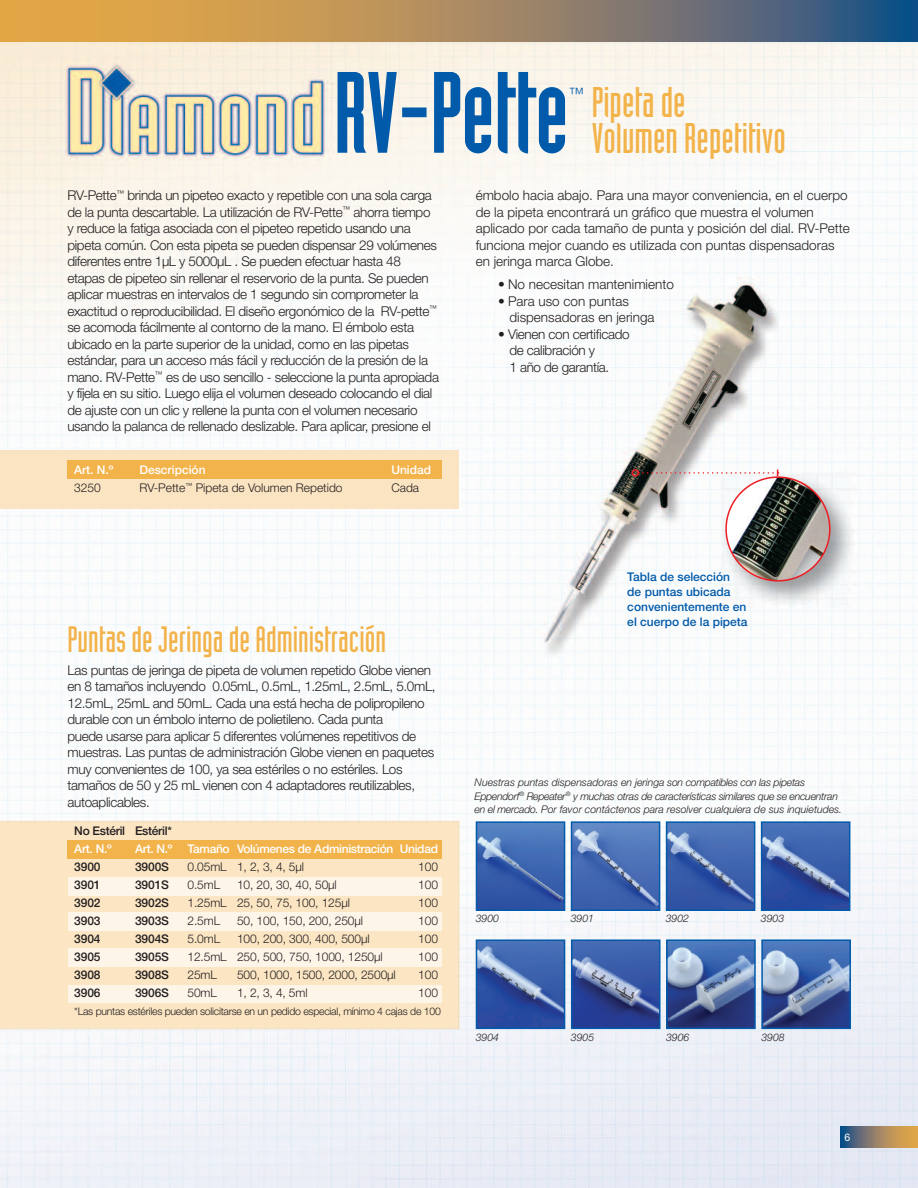
<style>
.page{position:relative;width:918px;height:1188px;background:#fff}
.page>*{position:absolute;margin:0;border:0;box-sizing:border-box;transform-origin:0 0}
.t1{font:111px "Industria Solid";color:#015aaa}
.t2{font:42px/36px "Industria Solid";color:#f3b34b}
.t3{font:36px "Industria Solid";color:#f3b34b}
.t4{font:300 15.75px "Helvetica Neue";color:#015aaa}
.t5{font:300 13.5px/16.5px "Helvetica Neue";letter-spacing:-.025em;color:#231f20}
.t6{font:300 13.5px/16.5px "Helvetica Neue";color:#231f20}
.t7{font:300 12px "Helvetica Neue";letter-spacing:-.01em;color:#231f20}
.t8{font:500 12px "Helvetica Neue";letter-spacing:-.01em;color:#231f20}
.t9{font:500 12px/15px "Helvetica Neue";color:#015aaa}
.t10{font:500 12px "Helvetica Neue";letter-spacing:-.025em;color:#fff}
.t11{font:500 12px "Helvetica Neue";color:#fff}
.t12{font:italic 300 10.5px/13.5px "Helvetica Neue";letter-spacing:-.025em;color:#231f20}
.t13{font:300 10.5px "Helvetica Neue";letter-spacing:-.025em;color:#231f20}
.t14{font:italic 300 10.5px "Helvetica Neue";color:#231f20}
.t15{font:10.5px "Helvetica Neue";color:#fff}
</style>
<div class="page">
<img style="left:1px;top:42px;width:917px;height:1146px">
<div style="left:1px;top:451px;width:458px;height:58px;background:#fbe4c2"></div>
<svg style="left:337px;top:71px;width:61px;height:83px;background:#c9d5db"></svg>
<div style="left:402px;top:108px;width:25px;height:9px;border:2px solid #015aaa"></div>
<svg style="left:433px;top:71px;width:133px;height:83px;background:#d1dbe0"></svg>
<div style="left:67px;top:461px;width:375px;height:18px;background:#f3b34b"></div>
<img style="left:721px;top:472px;width:135px;height:135px">
<img style="left:726px;top:477px;width:104px;height:104px;border-radius:52px">
<div style="left:725px;top:476px;width:106px;height:106px;border:2px solid #ee1d23;border-radius:50%"></div>
<svg style="left:638px;top:470px;width:141px;height:6px"></svg>
<div style="left:632px;top:469px;width:7px;height:8px;border:2px solid #ee1d23;border-radius:50%"></div>
<img style="left:479px;top:824px;width:83px;height:84px">
<div style="left:476px;top:821px;width:89px;height:90px;border:2px solid #015aaa"></div>
<img style="left:669px;top:824px;width:83px;height:84px">
<div style="left:666px;top:821px;width:89px;height:90px;border:2px solid #015aaa"></div>
<img style="left:574px;top:824px;width:83px;height:84px">
<div style="left:571px;top:821px;width:89px;height:90px;border:2px solid #015aaa"></div>
<img style="left:764px;top:824px;width:83px;height:84px">
<div style="left:761px;top:821px;width:89px;height:90px;border:2px solid #015aaa"></div>
<img style="left:479px;top:942px;width:83px;height:84px">
<div style="left:476px;top:939px;width:89px;height:90px;border:2px solid #015aaa"></div>
<img style="left:669px;top:942px;width:84px;height:84px">
<div style="left:666px;top:939px;width:90px;height:90px;border:2px solid #015aaa"></div>
<img style="left:574px;top:942px;width:84px;height:84px">
<div style="left:571px;top:939px;width:90px;height:90px;border:2px solid #015aaa"></div>
<img style="left:764px;top:942px;width:84px;height:84px">
<div style="left:761px;top:939px;width:90px;height:90px;border:2px solid #015aaa"></div>
<svg style="left:1px;top:0;width:917px;height:42px;background:#9b8562"></svg>
<div style="left:1px;top:823px;width:457px;height:205px;background:#fbe5c3"></div>
<div style="left:67px;top:841px;width:375px;height:18px;background:#f3b34b"></div>
<div style="left:68px;top:877px;width:374px;height:18px;background:#fef5e9"></div>
<div style="left:68px;top:949px;width:374px;height:18px;background:#fef5e9"></div>
<div style="left:68px;top:985px;width:374px;height:18px;background:#fef5e9"></div>
<div style="left:68px;top:913px;width:374px;height:18px;background:#fef5e9"></div>
<img style="left:0;top:0;width:1px;height:1188px">
<svg style="left:841px;top:1127px;width:77px;height:21px;background:#928165"></svg>
<h1 class="t1" style="left:334px;top:52px;width:236px">RV-Pette</h1>
<p class="t4" style="left:568px;top:84px;width:17px">™</p>
<h2 class="t2" style="left:592px;top:84px;width:196px">Pipeta de<br>Volumen Repetitivo</h2>
<p class="t5" style="left:67px;top:187px;width:373px">RV-Pette<sup>™</sup> brinda un pipeteo exacto y repetible con una sola carga de la punta descartable. La utilización de RV-Pette<sup>™</sup> ahorra tiempo y reduce la fatiga asociada con el pipeteo repetido usando una pipeta común. Con esta pipeta se pueden dispensar 29 volúmenes diferentes entre 1µL y 5000µL . Se pueden efectuar hasta 48 etapas de pipeteo sin rellenar el reservorio de la punta. Se pueden aplicar muestras en intervalos de 1 segundo sin comprometer la exactitud o reproducibilidad. El diseño ergonómico de la RV-pette<sup>™ </sup>se acomoda fácilmente al contorno de la mano. El émbolo esta ubicado en la parte superior de la unidad, como en las pipetas estándar, para un acceso más fácil y reducción de la presión de la mano. RV-Pette<sup>™</sup> es de uso sencillo - seleccione la punta apropiada y fíjela en su sitio. Luego elija el volumen deseado colocando el dial de ajuste con un clic y rellene la punta con el volumen necesario usando la palanca de rellenado deslizable. Para aplicar, presione el</p>
<p class="t6" style="left:476px;top:187px;width:376px">émbolo hacia abajo. Para una mayor conveniencia, en el cuerpo de la pipeta encontrará un gráfico que muestra el volumen aplicado por cada tamaño de punta y posición del dial. RV-Pette funciona mejor cuando es utilizada con puntas dispensadoras en jeringa marca Globe.</p>
<p class="t6" style="left:498px;top:276px;width:177px">• No necesitan mantenimiento</p>
<p class="t6" style="left:509px;top:293px;width:147px;text-indent:-11px">• Para uso con puntas dispensadoras en jeringa</p>
<p class="t5" style="left:509px;top:326px;width:122px;text-indent:-11px">• Vienen con certificado de calibración y<br>1 año de garantía.</p>
<p class="t10" style="left:74px;top:463px;width:41px">Art. N.º</p>
<p class="t11" style="left:139px;top:463px;width:68px">Descripción</p>
<p class="t10" style="left:391px;top:463px;width:41px">Unidad</p>
<p class="t7" style="left:74px;top:480px;width:28px">3250</p>
<p class="t7" style="left:139px;top:480px;width:205px">RV-Pette<sup>™</sup> Pipeta de Volumen Repetido</p>
<p class="t7" style="left:391px;top:480px;width:29px">Cada</p>
<h3 class="t3" style="left:68px;top:619px;width:320px">Puntas de Jeringa de Administración</h3>
<p class="t5" style="left:68px;top:661px;width:370px">Las puntas de jeringa de pipeta de volumen repetido Globe vienen en 8 tamaños incluyendo 0.05mL, 0.5mL, 1.25mL, 2.5mL, 5.0mL, 12.5mL, 25mL and 50mL. Cada una está hecha de polipropileno durable con un émbolo interno de polietileno. Cada punta<br>puede usarse para aplicar 5 diferentes volúmenes repetitivos de muestras. Las puntas de administración Globe vienen en paquetes muy convenientes de 100, ya sea estériles o no estériles. Los tamaños de 50 y 25 mL vienen con 4 adaptadores reutilizables, autoaplicables.</p>
<p class="t8" style="left:74px;top:824px;width:99px">No Estéril Estéril*</p>
<p class="t10" style="left:74px;top:842px;width:39px">Art. N.º</p>
<p class="t10" style="left:135px;top:842px;width:39px">Art. N.º</p>
<p class="t10" style="left:188px;top:842px;width:252px">Tamaño Volúmenes de Administración Unidad</p>
<p class="t8" style="left:74px;top:860px;width:28px">3900</p>
<p class="t8" style="left:135px;top:860px;width:35px">3900S</p>
<p class="t7" style="left:188px;top:860px;width:118px">0.05mL 1, 2, 3, 4, 5µl</p>
<p class="t7" style="left:418px;top:860px;width:21px">100</p>
<p class="t8" style="left:74px;top:878px;width:28px">3901</p>
<p class="t8" style="left:135px;top:878px;width:35px">3901S</p>
<p class="t7" style="left:188px;top:878px;width:34px">0.5mL</p>
<p class="t7" style="left:237px;top:878px;width:101px">10, 20, 30, 40, 50µl</p>
<p class="t7" style="left:418px;top:878px;width:21px">100</p>
<p class="t8" style="left:74px;top:896px;width:28px">3902</p>
<p class="t8" style="left:135px;top:896px;width:35px">3902S</p>
<p class="t7" style="left:188px;top:896px;width:164px">1.25mL 25, 50, 75, 100, 125µl</p>
<p class="t7" style="left:418px;top:896px;width:21px">100</p>
<p class="t8" style="left:74px;top:914px;width:28px">3903</p>
<p class="t8" style="left:135px;top:914px;width:35px">3903S</p>
<p class="t7" style="left:188px;top:914px;width:34px">2.5mL</p>
<p class="t7" style="left:237px;top:914px;width:127px">50, 100, 150, 200, 250µl</p>
<p class="t7" style="left:418px;top:914px;width:21px">100</p>
<p class="t8" style="left:74px;top:932px;width:28px">3904</p>
<p class="t8" style="left:135px;top:932px;width:35px">3904S</p>
<p class="t7" style="left:188px;top:932px;width:34px">5.0mL</p>
<p class="t7" style="left:237px;top:932px;width:134px">100, 200, 300, 400, 500µl</p>
<p class="t7" style="left:418px;top:932px;width:21px">100</p>
<p class="t8" style="left:74px;top:950px;width:28px">3905</p>
<p class="t8" style="left:135px;top:950px;width:35px">3905S</p>
<p class="t7" style="left:188px;top:950px;width:197px">12.5mL 250, 500, 750, 1000, 1250µl</p>
<p class="t7" style="left:418px;top:950px;width:21px">100</p>
<p class="t8" style="left:74px;top:968px;width:28px">3908</p>
<p class="t8" style="left:135px;top:968px;width:35px">3908S</p>
<p class="t7" style="left:188px;top:968px;width:31px">25mL</p>
<p class="t7" style="left:237px;top:968px;width:160px">500, 1000, 1500, 2000, 2500µl</p>
<p class="t7" style="left:418px;top:968px;width:21px">100</p>
<p class="t8" style="left:74px;top:986px;width:28px">3906</p>
<p class="t8" style="left:135px;top:986px;width:35px">3906S</p>
<p class="t7" style="left:188px;top:986px;width:31px">50mL</p>
<p class="t7" style="left:237px;top:986px;width:72px">1, 2, 3, 4, 5ml</p>
<p class="t7" style="left:418px;top:986px;width:21px">100</p>
<p class="t13" style="left:74px;top:1005px;width:368px">*Las puntas estériles pueden solicitarse en un pedido especial, mínimo 4 cajas de 100</p>
<p class="t9" style="left:627px;top:569px;width:122px">Tabla de selección<br>de puntas ubicada convenientemente en el cuerpo de la pipeta</p>
<p class="t12" style="left:475px;top:776px;width:369px">Nuestras puntas dispensadoras en jeringa son compatibles con las pipetas<br>Eppendorf<sup>®</sup> Repeater<sup>®</sup> y muchas otras de características similares que se encuentran en el mercado. Por favor contáctenos para resolver cualquiera de sus inquietudes.</p>
<p class="t14" style="left:476px;top:912px;width:25px">3900</p>
<p class="t14" style="left:571px;top:912px;width:25px">3901</p>
<p class="t14" style="left:666px;top:912px;width:25px">3902</p>
<p class="t14" style="left:761px;top:912px;width:25px">3903</p>
<p class="t14" style="left:476px;top:1031px;width:25px">3904</p>
<p class="t14" style="left:571px;top:1031px;width:25px">3905</p>
<p class="t14" style="left:666px;top:1031px;width:25px">3906</p>
<p class="t14" style="left:761px;top:1031px;width:25px">3908</p>
<p class="t15" style="left:845px;top:1131px;width:7px">6</p>
</div>
